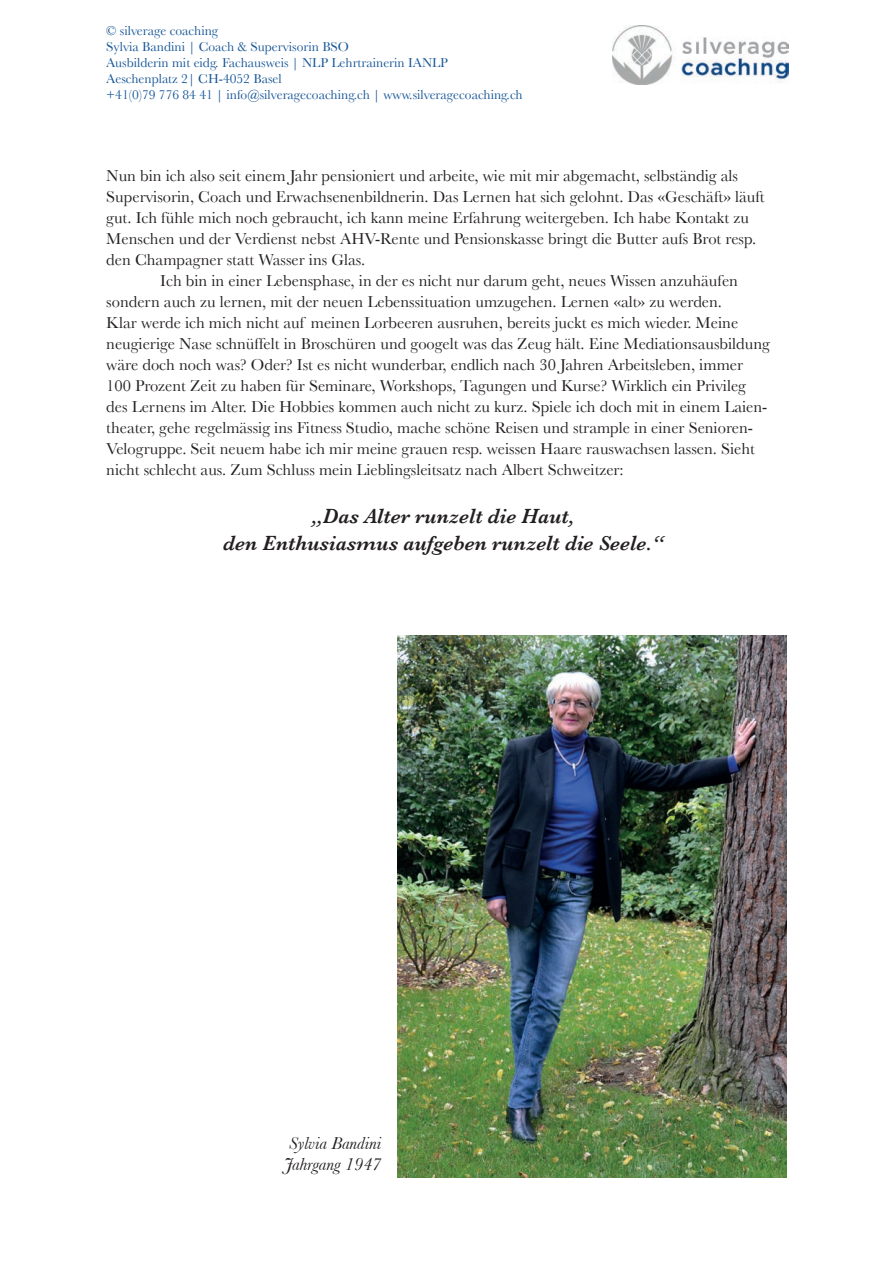
<style>
.page{position:relative;width:893px;height:1263px;background:#fff}
.page>*{position:absolute;margin:0;border:0;box-sizing:border-box;transform-origin:0 0}
.t1{font:italic 600 21px/27px "Baskerville";color:#231f20;text-align:center}
.t2{font:italic 18px/21.6px "Baskerville";color:#231f20}
.t3{font:16.5px "Baskerville";color:#231f20}
.t4{font:13.5px/16.2px "Baskerville";color:#145495}
</style>
<div class="page">
<img style="left:612px;top:26px;width:176px;height:59px">
<img style="left:397px;top:635px;width:390px;height:543px">
<p class="t4" style="left:106px;top:22px;width:418px">© silverage coaching<br>Sylvia Bandini | Coach &amp; Supervisorin BSO<br>Ausbilderin mit eidg. Fachausweis | NLP Lehrtrainerin IANLP Aeschenplatz 2| CH-4052 Basel<br>+41(0)79 776 84 41 | info@silveragecoaching.ch | www.silveragecoaching.ch</p>
<p class="t3" style="left:106px;top:166px;width:633px">Nun bin ich also seit einem Jahr pensioniert und arbeite, wie mit mir abgemacht, selbständig als</p>
<p class="t3" style="left:106px;top:187px;width:660px">Supervisorin, Coach und Erwachsenenbildnerin. Das Lernen hat sich gelohnt. Das «Geschäft» läuft</p>
<p class="t3" style="left:106px;top:208px;width:644px">gut. Ich fühle mich noch gebraucht, ich kann meine Erfahrung weitergeben. Ich habe Kontakt zu</p>
<p class="t3" style="left:106px;top:229px;width:651px">Menschen und der Verdienst nebst AHV-Rente und Pensionskasse bringt die Butter aufs Brot resp.</p>
<p class="t3" style="left:106px;top:250px;width:260px">den Champagner statt Wasser ins Glas.</p>
<p class="t3" style="left:160px;top:271px;width:579px">Ich bin in einer Lebensphase, in der es nicht nur darum geht, neues Wissen anzuhäufen</p>
<p class="t3" style="left:106px;top:292px;width:617px">sondern auch zu lernen, mit der neuen Lebenssituation umzugehen. Lernen «alt» zu werden.</p>
<p class="t3" style="left:106px;top:313px;width:633px">Klar werde ich mich nicht auf meinen Lorbeeren ausruhen, bereits juckt es mich wieder. Meine</p>
<p class="t3" style="left:106px;top:334px;width:665px">neugierige Nase schnüffelt in Broschüren und googelt was das Zeug hält. Eine Mediationsausbildung</p>
<p class="t3" style="left:106px;top:355px;width:638px">wäre doch noch was? Oder? Ist es nicht wunderbar, endlich nach 30 Jahren Arbeitsleben, immer</p>
<p class="t3" style="left:106px;top:376px;width:641px">100 Prozent Zeit zu haben für Seminare, Workshops, Tagungen und Kurse? Wirklich ein Privileg</p>
<p class="t3" style="left:106px;top:397px;width:663px">des Lernens im Alter. Die Hobbies kommen auch nicht zu kurz. Spiele ich doch mit in einem Laien-</p>
<p class="t3" style="left:106px;top:418px;width:648px">theater, gehe regelmässig ins Fitness Studio, mache schöne Reisen und strample in einer Senioren-</p>
<p class="t3" style="left:106px;top:439px;width:650px">Velogruppe. Seit neuem habe ich mir meine grauen resp. weissen Haare rauswachsen lassen. Sieht</p>
<p class="t3" style="left:106px;top:460px;width:519px">nicht schlecht aus. Zum Schluss mein Lieblingsleitsatz nach Albert Schweitzer:</p>
<p class="t1" style="left:223px;top:503px;width:441px">„Das Alter runzelt die Haut,<br>den Enthusiasmus aufgeben runzelt die Seele.“</p>
<p class="t2" style="left:284px;top:1132px;width:98px">Sylvia Bandini<br>Jahrgang 1947</p>
</div>
